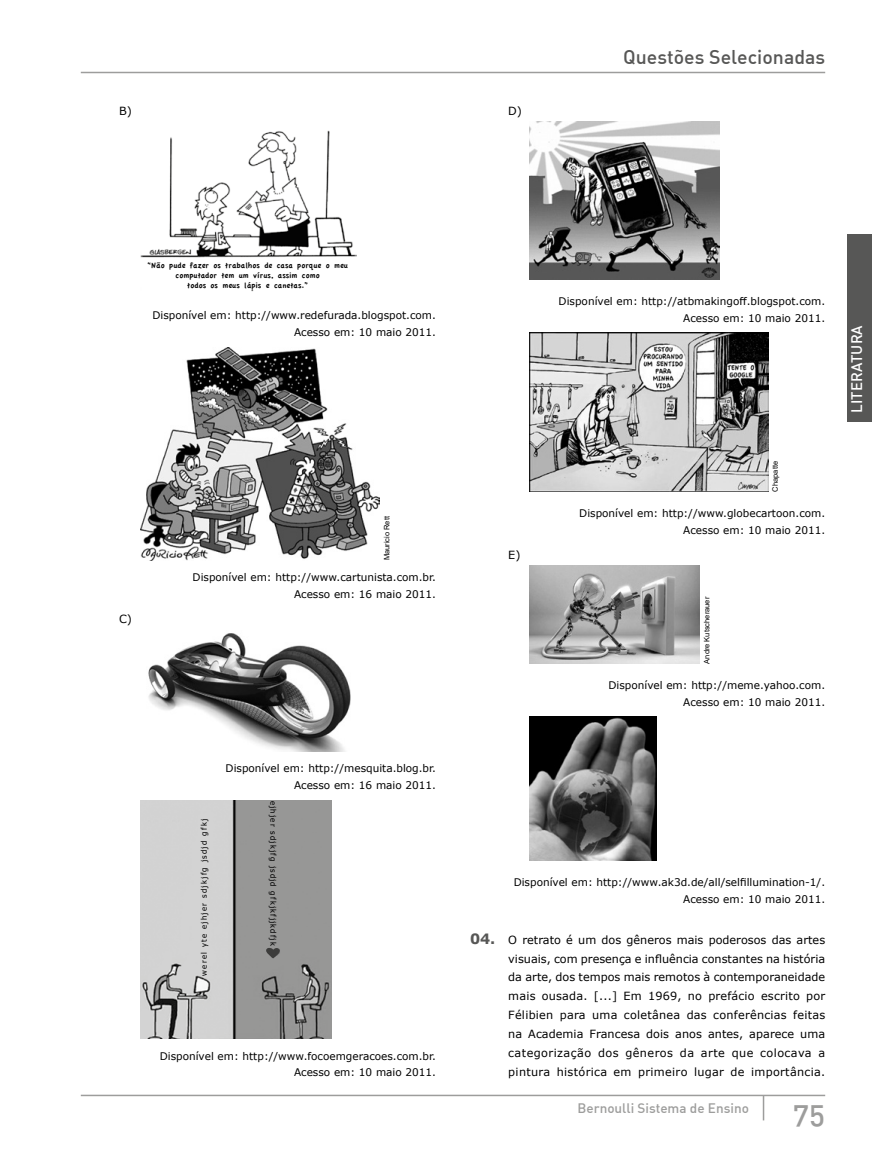
<style>
.page{position:relative;width:872px;height:1170px;background:#fff}
.page>*{position:absolute;margin:0;border:0;box-sizing:border-box;transform-origin:0 0}
.t1{font:500 30px "DIN Alternate";color:#9d9d9c}
.t2{font:500 19.5px "DIN Alternate";color:#575756}
.t3{font:500 15px "DIN";color:#fff}
.t4{font:500 13.5px "DIN Alternate";color:#9d9d9c}
.t5{font:11.25px/18.9px "Verdana";letter-spacing:.025em;color:#000;text-align:justify}
.t6{font:10.5px/16.6px "Verdana";color:#000;text-align:right}
.t7{font:8.25px/9.9px "Apple Casual";color:#000;text-align:center}
.t8{font:7.65px "Tahoma";letter-spacing:.17em;color:#000}
.t9{font:7.5px "Arial";color:#000}
.s1{font-weight:700;font-size:14.25px;color:#575756}
</style>
<div class="page">
<hr style="left:81px;top:72px;width:744px;height:1px;background:#9d9d9c">
<hr style="left:762px;top:1095px;width:2px;height:25px;background:#9d9d9c">
<hr style="left:81px;top:1094px;width:744px;height:2px;background:#9d9d9c">
<div style="left:847px;top:234px;width:25px;height:187px;background:#575756"></div>
<img style="left:140px;top:130px;width:216px;height:162px">
<div style="left:147px;top:262px;width:199px;height:28px;background:#fff"></div>
<img style="left:140px;top:347px;width:240px;height:213px">
<img style="left:148px;top:633px;width:203px;height:118px">
<img style="left:140px;top:800px;width:191px;height:238px">
<svg style="left:261px;top:947px;width:24px;height:11px"></svg>
<img style="left:529px;top:122px;width:190px;height:158px">
<img style="left:529px;top:333px;width:239px;height:158px">
<img style="left:529px;top:565px;width:170px;height:98px">
<img style="left:529px;top:716px;width:127px;height:144px">
<p class="t5" style="left:119px;top:101px;width:14px">B)</p>
<p class="t5" style="left:508px;top:101px;width:15px">D)</p>
<h2 class="t2" style="left:623px;top:44px;width:203px">Questões Selecionadas</h2>
<p class="t7" style="left:147px;top:261px;width:202px">“Não pude fazer os trabalhos de casa porque o meu computador tem um vírus, assim como<br>todos os meus lápis e canetas.”</p>
<p class="t6" style="left:152px;top:307px;width:285px">Disponível em: http://www.redefurada.blogspot.com.<br>Acesso em: 10 maio 2011.</p>
<p class="t5" style="left:119px;top:609px;width:14px">C)</p>
<p class="t9" style="left:382px;top:560px;width:46px;rotate:-90deg">Mauricio Rett</p>
<p class="t6" style="left:193px;top:569px;width:245px">Disponível em: http://www.cartunista.com.br.<br>Acesso em: 16 maio 2011.</p>
<p class="t8" style="left:199px;top:975px;width:158px;rotate:-90deg">werel yte ejhjer sdjkjfg jsdjd gfkj</p>
<p class="t6" style="left:226px;top:759px;width:212px">Disponível em: http://mesquita.blog.br.<br>Acesso em: 16 maio 2011.</p>
<p class="t8" style="left:278px;top:800px;width:146px;rotate:90deg">ejhjer sdjkjfg jsdjd gfkjkfjjkdfjk</p>
<p class="t6" style="left:160px;top:1047px;width:278px">Disponível em: http://www.focoemgeracoes.com.br.<br>Acesso em: 10 maio 2011.</p>
<p class="t5" style="left:508px;top:545px;width:14px">E)</p>
<p class="t6" style="left:558px;top:293px;width:268px">Disponível em: http://atbmakingoff.blogspot.com.<br>Acesso em: 10 maio 2011.</p>
<p class="t9" style="left:770px;top:491px;width:32px;rotate:-90deg">Chapatte</p>
<p class="t6" style="left:579px;top:504px;width:247px">Disponível em: http://www.globecartoon.com.<br>Acesso em: 10 maio 2011.</p>
<p class="t9" style="left:701px;top:663px;width:68px;rotate:-90deg">Andre Kutscherauer</p>
<p class="t6" style="left:608px;top:676px;width:218px">Disponível em: http://meme.yahoo.com.<br>Acesso em: 10 maio 2011.</p>
<h3 class="t3" style="left:847px;top:412px;width:89px;rotate:-90deg">LITERATURA</h3>
<p class="t6" style="left:513px;top:873px;width:313px">Disponível em: http://www.ak3d.de/all/selfillumination-1/.<br>Acesso em: 10 maio 2011.</p>
<p class="t5" style="left:508px;top:929px;width:318px;text-indent:-38px"><span class="s1">04.</span> O retrato é um dos gêneros mais poderosos das artes visuais, com presença e influência constantes na história da arte, dos tempos mais remotos à contemporaneidade mais ousada. [...] Em 1969, no prefácio escrito por Félibien para uma coletânea das conferências feitas na Academia Francesa dois anos antes, aparece uma categorização dos gêneros da arte que colocava a pintura histórica em primeiro lugar de importância.</p>
<p class="t4" style="left:577px;top:1099px;width:173px">Bernoulli Sistema de Ensino</p>
<h1 class="t1" style="left:793px;top:1093px;width:33px">75</h1>
</div>
